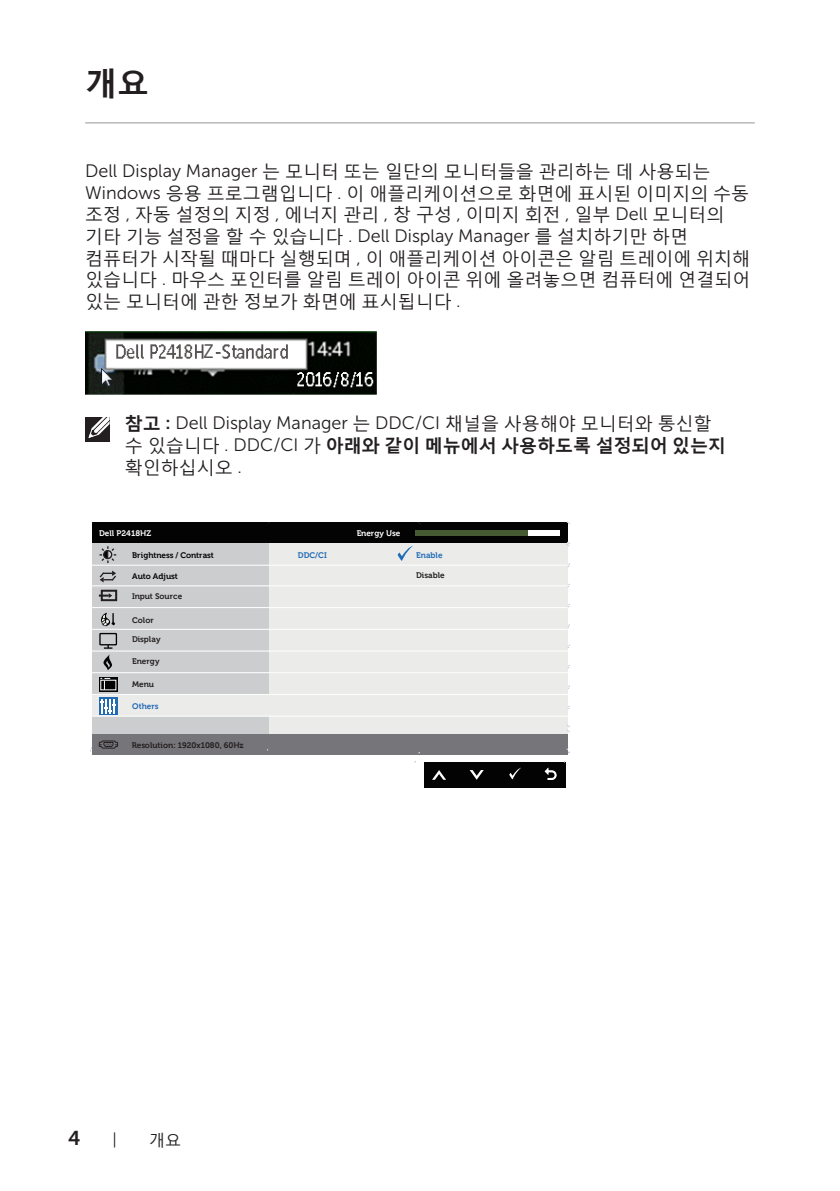
<style>
.page{position:relative;width:840px;height:1191px;background:#fff}
.page>*{position:absolute;margin:0;border:0;box-sizing:border-box;transform-origin:0 0}
.Contents{font:700 32px "Malgun Gothic";color:#231f20}
.pages{font:20px "Museo Sans For Dell 700";color:#231f20}
.t1{font:19.2px "Arial Narrow";color:#575353}
.text{font:18px/21.6px "Malgun Gothic";color:#231f20}
.text-2{font:18px/21.6px "Museo Sans For Dell 300";color:#231f20}
.pages-2{font:16px "Malgun Gothic";color:#231f20}
.pages-3{font:16px "Museo Sans For Dell 300";color:#231f20}
.t2{font:700 8.2px "Museo For Dell";color:#231f20}
.t3{font:700 8.2px "Museo For Dell";color:#030303}
.t4{font:700 8.2px "Museo For Dell";color:#fff}
.t5{font:700 8.2px "Museo For Dell";color:#1f6bb5}
.t6{font:700 8.2px "Museo For Dell";letter-spacing:.005em;color:#226ab4}
.s1{font-family:"Museo Sans For Dell 300"}
.s2{font-family:"Malgun Gothic";font-weight:700}
.s3{font-family:"Museo Sans For Dell 700"}
.s4{font-family:"Malgun Gothic"}
</style>
<div class="page">
<hr style="left:85px;top:122px;width:669px;height:1px;background:#939598">
<img style="left:85px;top:331px;width:291px;height:63px">
<div style="left:204px;top:341px;width:10px;height:21px;background:#fff"></div>
<div style="left:85px;top:417px;width:24px;height:24px;background:#231f20"></div>
<svg style="left:88px;top:417px;width:22px;height:22px"></svg>
<div style="left:424px;top:762px;width:141px;height:25px;background:#030303"></div>
<svg style="left:432px;top:770px;width:14px;height:9px"></svg>
<svg style="left:469px;top:770px;width:14px;height:9px"></svg>
<svg style="left:544px;top:767px;width:12px;height:13px"></svg>
<svg style="left:509px;top:768px;width:11px;height:11px"></svg>
<div style="left:92px;top:522px;width:475px;height:21px;background:#030303"></div>
<div style="left:267px;top:543px;width:300px;height:207px;background:#ebebea"></div>
<div style="left:415px;top:530px;width:144px;height:6px;background:#fff"></div>
<div style="left:415px;top:530px;width:113px;height:6px;background:#465b31"></div>
<div style="left:92px;top:543px;width:177px;height:191px;background:#cccdce"></div>
<div style="left:92px;top:695px;width:176px;height:20px;background:#ebebea"></div>
<div style="left:99px;top:697px;width:18px;height:17px;background:#226ab4"></div>
<svg style="left:100px;top:699px;width:16px;height:14px"></svg>
<svg style="left:99px;top:677px;width:18px;height:14px"></svg>
<svg style="left:100px;top:678px;width:10px;height:12px"></svg>
<div style="left:99px;top:632px;width:18px;height:13px;border:1px solid #030303"></div>
<svg style="left:99px;top:570px;width:17px;height:12px"></svg>
<svg style="left:101px;top:612px;width:14px;height:15px"></svg>
<svg style="left:102px;top:645px;width:10px;height:25px"></svg>
<hr style="left:91px;top:607px;width:476px;height:1px;background:#fff">
<hr style="left:91px;top:585px;width:476px;height:1px;background:#fff">
<hr style="left:91px;top:629px;width:476px;height:1px;background:#fff">
<hr style="left:91px;top:565px;width:476px;height:1px;background:#fff">
<hr style="left:91px;top:650px;width:476px;height:1px;background:#fff">
<hr style="left:91px;top:672px;width:476px;height:1px;background:#fff">
<hr style="left:91px;top:694px;width:476px;height:1px;background:#fff">
<hr style="left:91px;top:715px;width:476px;height:1px;background:#fff">
<svg style="left:99px;top:546px;width:17px;height:17px"></svg>
<div style="left:92px;top:733px;width:475px;height:21px;background:#767579"></div>
<svg style="left:99px;top:740px;width:19px;height:9px"></svg>
<div style="left:101px;top:590px;width:16px;height:11px;border:2px solid #231f20"></div>
<svg style="left:99px;top:593px;width:13px;height:5px"></svg>
<svg style="left:567px;top:724px;width:2px;height:8px"></svg>
<svg style="left:397px;top:546px;width:15px;height:14px"></svg>
<p class="Contents" style="left:85px;top:63px;width:65px">개요</p>
<p class="text" style="left:85px;top:160px;width:666px"><span class="s1">Dell Display Manager</span> 는 모니터 또는 일단의 모니터들을 관리하는 데 사용되는 <span class="s1">Windows</span> 응용 프로그램입니다 <span class="s1">.</span> 이 애플리케이션으로 화면에 표시된 이미지의 수동 조정 <span class="s1">,</span> 자동 설정의 지정 <span class="s1">,</span> 에너지 관리 <span class="s1">,</span> 창 구성 <span class="s1">,</span> 이미지 회전 <span class="s1">,</span> 일부 <span class="s1">Dell</span> 모니터의 기타 기능 설정을 할 수 있습니다 <span class="s1">. Dell Display Manager</span> 를 설치하기만 하면 컴퓨터가 시작될 때마다 실행되며 <span class="s1">,</span> 이 애플리케이션 아이콘은 알림 트레이에 위치해 있습니다 <span class="s1">.</span> 마우스 포인터를 알림 트레이 아이콘 위에 올려놓으면 컴퓨터에 연결되어 있는 모니터에 관한 정보가 화면에 표시됩니다 <span class="s1">.</span></p>
<p class="t1" style="left:204px;top:337px;width:11px">Z</p>
<p class="text-2" style="left:125px;top:412px;width:602px"><span class="s2">참고</span> <span class="s3">:</span> Dell Display Manager <span class="s4">는</span> DDC/CI <span class="s4">채널을 사용해야 모니터와 통신할 수 있습니다</span> . DDC/CI <span class="s4">가</span> <span class="s2">아래와 같이 메뉴에서 사용하도록 설정되어 있는지 </span><span class="s4">확인하십시오</span> .</p>
<p class="t4" style="left:99px;top:529px;width:53px">Dell P2418HZ</p>
<p class="t4" style="left:356px;top:529px;width:45px">Energy Use</p>
<p class="t3" style="left:132px;top:550px;width:83px">Brightness / Contrast</p>
<p class="t3" style="left:132px;top:572px;width:47px">Auto Adjust</p>
<p class="t2" style="left:132px;top:591px;width:52px">Input Source</p>
<p class="t2" style="left:132px;top:615px;width:23px">Color</p>
<p class="t2" style="left:132px;top:635px;width:30px">Display</p>
<p class="t2" style="left:132px;top:656px;width:29px">Energy</p>
<p class="t2" style="left:132px;top:679px;width:23px">Menu</p>
<p class="t6" style="left:132px;top:701px;width:28px">Others</p>
<p class="t2" style="left:132px;top:740px;width:113px">Resolution: 1920x1080, 60Hz</p>
<p class="t5" style="left:298px;top:550px;width:30px">DDC/CI</p>
<p class="t5" style="left:416px;top:550px;width:28px">Enable</p>
<p class="t2" style="left:416px;top:570px;width:30px">Disable</p>
<p class="pages" style="left:68px;top:1126px;width:14px">4</p>
<p class="pages-3" style="left:112px;top:1130px;width:6px">|</p>
<p class="pages-2" style="left:149px;top:1129px;width:33px">개요</p>
</div>
